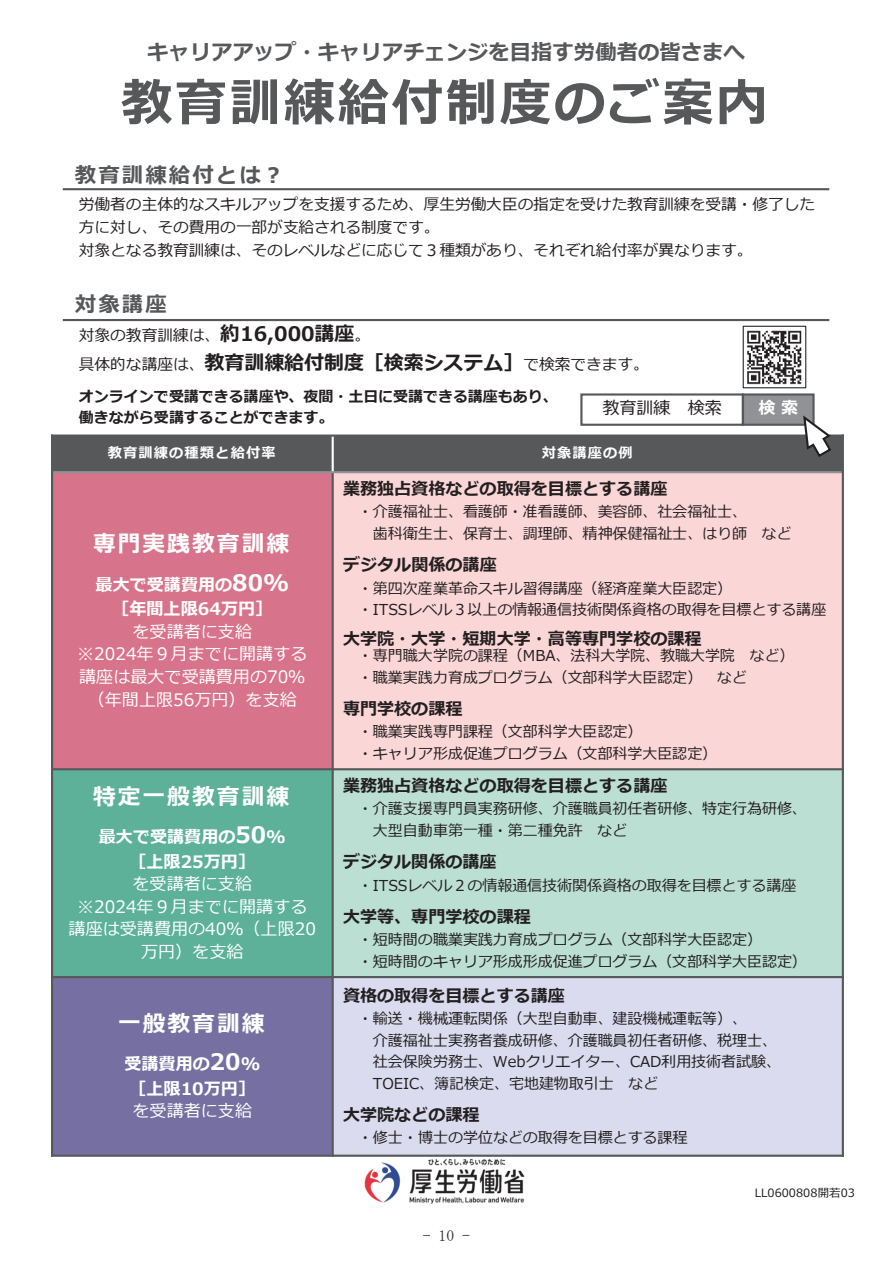
<style>
.page{position:relative;width:893px;height:1263px;background:#fff}
.page>*{position:absolute;margin:0;border:0;box-sizing:border-box;transform-origin:0 0}
.t1{font:700 51.3px "Meiryo";letter-spacing:.055em;color:#57585a}
.t2{font:700 22.65px "Meiryo";letter-spacing:.09em;color:#fff}
.t3{font:700 21.3px "Meiryo";color:#57585a}
.t4{font:700 21.3px "Meiryo";letter-spacing:.1em;color:#57585a}
.t5{font:700 17.1px "Meiryo";color:#231f20}
.t6{font:17.1px/22.5px "Meiryo";color:#fff;text-align:center}
.t7{font:700 17.1px/24.6px "Meiryo";color:#fff;text-align:center}
.t8{font:17.1px "Meiryo";color:#231f20}
.t9{font:15.75px/22.5px "Meiryo";color:#231f20}
.t10{font:15.75px "MS Mincho";color:#231f20}
.t11{font:15px/21.5px "Meiryo";color:#231f20}
.t12{font:700 15px/21.6px "Meiryo";color:#231f20}
.t13{font:700 14.1px "Meiryo";letter-spacing:.085em;color:#fff}
.t14{font:11.4px "Meiryo";letter-spacing:.005em;color:#231f20}
.s1{font-weight:700;font-size:19.95px}
.s2{font-size:22.65px}
</style>
<div class="page">
<img style="left:364px;top:1159px;width:161px;height:45px">
<hr style="left:63px;top:188px;width:766px;height:2px;background:#57585a">
<div style="left:52px;top:436px;width:281px;height:36px;background:#57585a"></div>
<div style="left:333px;top:436px;width:510px;height:36px;background:#57585a"></div>
<div style="left:52px;top:472px;width:281px;height:297px;background:#d7748b"></div>
<div style="left:333px;top:472px;width:510px;height:297px;background:#fbd6d7"></div>
<div style="left:52px;top:769px;width:281px;height:208px;background:#5cb198"></div>
<div style="left:333px;top:769px;width:510px;height:208px;background:#bbdfd2"></div>
<div style="left:52px;top:977px;width:281px;height:179px;background:#7570a1"></div>
<div style="left:333px;top:977px;width:510px;height:179px;background:#dadbee"></div>
<hr style="left:332px;top:434px;width:2px;height:38px;background:#fff">
<hr style="left:332px;top:472px;width:2px;height:685px;background:#57585a">
<hr style="left:51px;top:471px;width:793px;height:2px;background:#909295">
<hr style="left:51px;top:768px;width:793px;height:2px;background:#57585a">
<hr style="left:51px;top:976px;width:793px;height:2px;background:#57585a">
<hr style="left:51px;top:434px;width:2px;height:723px;background:#57585a">
<hr style="left:842px;top:434px;width:2px;height:723px;background:#57585a">
<hr style="left:51px;top:434px;width:793px;height:3px;background:#57585a">
<hr style="left:51px;top:1154px;width:793px;height:3px;background:#57585a">
<hr style="left:63px;top:319px;width:766px;height:2px;background:#57585a">
<div style="left:580px;top:393px;width:164px;height:33px;border:2px solid #57585a"></div>
<div style="left:743px;top:394px;width:70px;height:31px;background:#909295"></div>
<div style="left:742px;top:393px;width:73px;height:33px;border:2px solid #57585a"></div>
<svg style="left:802px;top:413px;width:31px;height:44px"></svg>
<img style="left:747px;top:330px;width:55px;height:55px">
<div style="left:743px;top:326px;width:63px;height:62px;border:1px solid #231f20"></div>
<h3 class="t3" style="left:147px;top:37px;width:599px">キャリアアップ・キャリアチェンジを目指す労働者の皆さまへ</h3>
<h1 class="t1" style="left:121px;top:67px;width:648px">教育訓練給付制度のご案内</h1>
<h3 class="t4" style="left:75px;top:160px;width:211px">教育訓練給付とは︖</h3>
<p class="t9" style="left:79px;top:194px;width:738px">労働者の主体的なスキルアップを支援するため、厚生労働大臣の指定を受けた教育訓練を受講・修了した方に対し、その費用の一部が支給される制度です。<br>対象となる教育訓練は、そのレベルなどに応じて３種類があり、それぞれ給付率が異なります。</p>
<h3 class="t3" style="left:75px;top:289px;width:94px">対象講座</h3>
<p class="t9" style="left:79px;top:322px;width:571px;line-height:28.7px">対象の教育訓練は、<span class="s1">約16,000講座</span>。<br>具体的な講座は、<span class="s1">教育訓練給付制度［検索システム］</span>で検索できます。</p>
<p class="t12" style="left:79px;top:386px;width:480px">オンラインで受講できる講座や、夜間・土日に受講できる講座もあり、働きながら受講することができます。</p>
<p class="t8" style="left:602px;top:396px;width:121px">教育訓練 検索</p>
<p class="t7" style="left:758px;top:396px;width:41px">検索</p>
<p class="t13" style="left:108px;top:442px;width:169px">教育訓練の種類と給付率</p>
<p class="t13" style="left:542px;top:442px;width:92px">対象講座の例</p>
<h2 class="t2" style="left:93px;top:528px;width:198px">専門実践教育訓練</h2>
<p class="t7" style="left:96px;top:573px;width:195px">最大で受講費用の<span class="s2">80%</span>［年間上限64万円］</p>
<p class="t6" style="left:77px;top:621px;width:232px">を受講者に支給<br>※2024年９月までに開講する講座は最大で受講費用の70％（年間上限56万円）を支給</p>
<h2 class="t2" style="left:93px;top:780px;width:198px">特定一般教育訓練</h2>
<p class="t7" style="left:99px;top:825px;width:188px">最大で受講費用の<span class="s2">50</span>%［上限25万円］</p>
<p class="t6" style="left:69px;top:874px;width:249px">を受講者に支給<br>※2024年９月までに開講する講座は受講費用の40％（上限20万円）を支給</p>
<h2 class="t2" style="left:118px;top:1007px;width:148px">一般教育訓練</h2>
<p class="t7" style="left:124px;top:1052px;width:137px;text-align:left">受講費用の<span class="s2">20</span>%［上限10万円］</p>
<p class="t6" style="left:133px;top:1101px;width:121px">を受講者に支給</p>
<p class="t5" style="left:343px;top:477px;width:326px">業務独占資格などの取得を目標とする講座</p>
<p class="t11" style="left:373px;top:502px;width:420px;text-indent:-15px">・介護福祉士、看護師・准看護師、美容師、社会福祉士、<br>歯科衛生士、保育士、調理師、精神保健福祉士、はり師 など</p>
<p class="t5" style="left:343px;top:553px;width:155px">デジタル関係の講座</p>
<p class="t11" style="left:358px;top:578px;width:470px">・第四次産業革命スキル習得講座（経済産業大臣認定）<br>・ITSSレベル３以上の情報通信技術関係資格の取得を目標とする講座</p>
<p class="t5" style="left:343px;top:627px;width:360px">大学院・大学・短期大学・高等専門学校の課程</p>
<p class="t11" style="left:358px;top:646px;width:438px">・専門職大学院の課程（MBA、法科大学院、教職大学院 など）・職業実践力育成プログラム（文部科学大臣認定） など</p>
<p class="t5" style="left:343px;top:697px;width:121px">専門学校の課程</p>
<p class="t11" style="left:358px;top:722px;width:361px">・職業実践専門課程（文部科学大臣認定）<br>・キャリア形成促進プログラム（文部科学大臣認定）</p>
<p class="t5" style="left:343px;top:774px;width:326px">業務独占資格などの取得を目標とする講座</p>
<p class="t11" style="left:373px;top:799px;width:436px;text-indent:-15px">・介護支援専門員実務研修、介護職員初任者研修、特定行為研修、大型自動車第一種・第二種免許 など</p>
<p class="t5" style="left:343px;top:850px;width:155px">デジタル関係の講座</p>
<p class="t11" style="left:358px;top:875px;width:440px">・ITSSレベル２の情報通信技術関係資格の取得を目標とする講座</p>
<p class="t5" style="left:343px;top:905px;width:189px">大学等、専門学校の課程</p>
<p class="t11" style="left:358px;top:930px;width:451px">・短時間の職業実践力育成プログラム（文部科学大臣認定）<br>・短時間のキャリア形成形成促進プログラム（文部科学大臣認定）</p>
<p class="t5" style="left:343px;top:984px;width:224px">資格の取得を目標とする講座</p>
<p class="t11" style="left:373px;top:1009px;width:410px;text-indent:-15px">・輸送・機械運転関係（大型自動車、建設機械運転等）、<br>介護福祉士実務者養成研修、介護職員初任者研修、税理士、社会保険労務士、Webクリエイター、CAD利用技術者試験、<br>TOEIC、簿記検定、宅地建物取引士 など</p>
<p class="t5" style="left:343px;top:1103px;width:138px">大学院などの課程</p>
<p class="t11" style="left:358px;top:1128px;width:331px">・修士・博士の学位などの取得を目標とする課程</p>
<p class="t10" style="left:423px;top:1228px;width:49px">- 10 -</p>
<p class="t14" style="left:755px;top:1184px;width:102px">LL0600808開若03</p>
</div>
